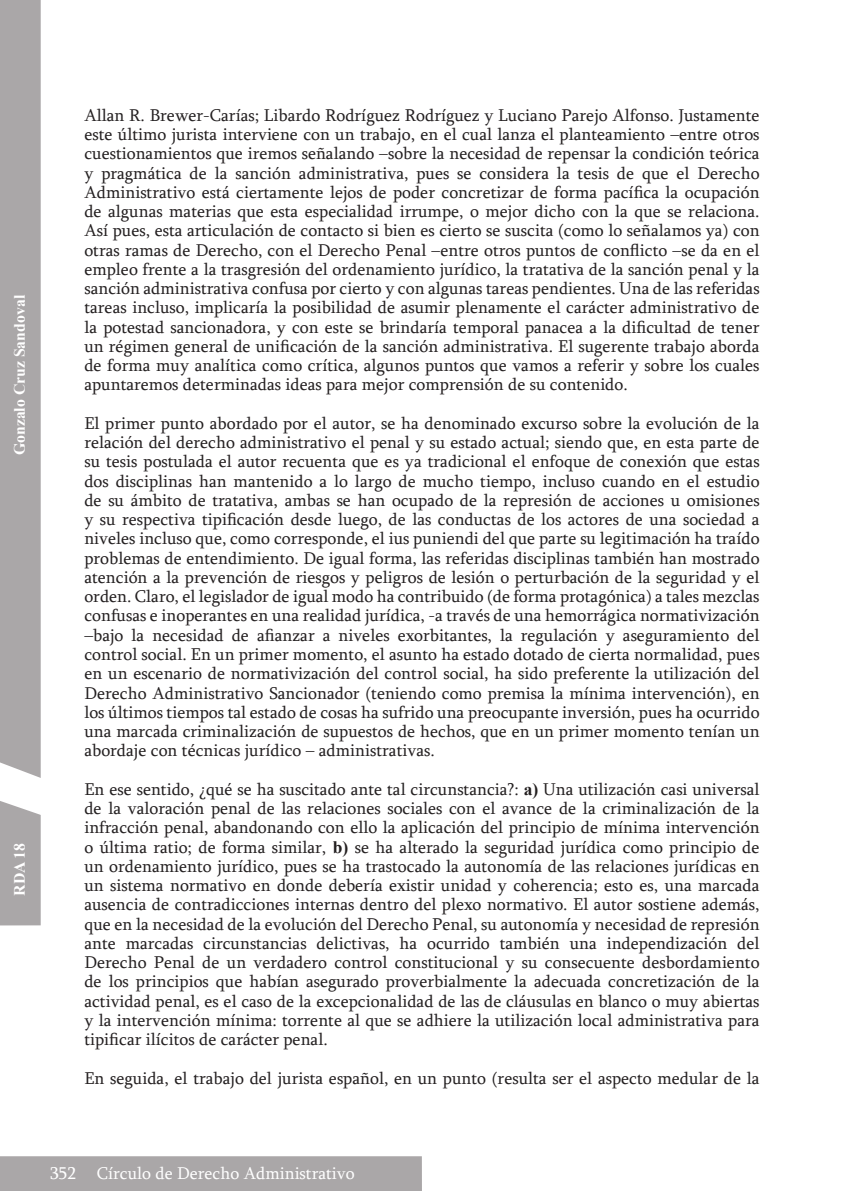
<style>
.page{position:relative;width:844px;height:1191px;background:#fff}
.page>*{position:absolute;margin:0;border:0;box-sizing:border-box;transform-origin:0 0}
.parrafos{font:17.5px/19.2px "Sylfaen";color:#231f20;text-align:justify}
.t1{font:17.5px "Sylfaen";color:#fff}
.Titulo_1{font:700 15.75px "Times New Roman";color:#fff}
.s1{font-family:"Times New Roman";font-weight:700}
</style>
<div class="page">
<div style="left:0;top:1156px;width:422px;height:35px;background:#aaa7a8"></div>
<div style="left:0;top:0;width:41px;height:925px;background:#aaa7a8"></div>
<svg style="left:0;top:762px;width:41px;height:53px"></svg>
<p class="Titulo_1" style="left:8px;top:455px;width:162px;rotate:-90deg">Gonzalo Cruz Sandoval</p>
<p class="Titulo_1" style="left:8px;top:895px;width:54px;rotate:-90deg">RDA 18</p>
<p class="parrafos" style="left:84px;top:105px;width:676px">Allan R. Brewer-Carías; Libardo Rodríguez Rodríguez y Luciano Parejo Alfonso. Justamente este último jurista interviene con un trabajo, en el cual lanza el planteamiento –entre otros cuestionamientos que iremos señalando –sobre la necesidad de repensar la condición teórica y pragmática de la sanción administrativa, pues se considera la tesis de que el Derecho Administrativo está ciertamente lejos de poder concretizar de forma pacífica la ocupación de algunas materias que esta especialidad irrumpe, o mejor dicho con la que se relaciona.<br>Así pues, esta articulación de contacto si bien es cierto se suscita (como lo señalamos ya) con otras ramas de Derecho, con el Derecho Penal –entre otros puntos de conflicto –se da en el empleo frente a la trasgresión del ordenamiento jurídico, la tratativa de la sanción penal y la sanción administrativa confusa por cierto y con algunas tareas pendientes. Una de las referidas tareas incluso, implicaría la posibilidad de asumir plenamente el carácter administrativo de la potestad sancionadora, y con este se brindaría temporal panacea a la dificultad de tener un régimen general de unificación de la sanción administrativa. El sugerente trabajo aborda de forma muy analítica como crítica, algunos puntos que vamos a referir y sobre los cuales apuntaremos determinadas ideas para mejor comprensión de su contenido.</p>
<p class="parrafos" style="left:84px;top:413px;width:676px">El primer punto abordado por el autor, se ha denominado excurso sobre la evolución de la relación del derecho administrativo el penal y su estado actual; siendo que, en esta parte de su tesis postulada el autor recuenta que es ya tradicional el enfoque de conexión que estas dos disciplinas han mantenido a lo largo de mucho tiempo, incluso cuando en el estudio de su ámbito de tratativa, ambas se han ocupado de la represión de acciones u omisiones y su respectiva tipificación desde luego, de las conductas de los actores de una sociedad a niveles incluso que, como corresponde, el ius puniendi del que parte su legitimación ha traído problemas de entendimiento. De igual forma, las referidas disciplinas también han mostrado atención a la prevención de riesgos y peligros de lesión o perturbación de la seguridad y el orden. Claro, el legislador de igual modo ha contribuido (de forma protagónica) a tales mezclas confusas e inoperantes en una realidad jurídica, -a través de una hemorrágica normativización –bajo la necesidad de afianzar a niveles exorbitantes, la regulación y aseguramiento del control social. En un primer momento, el asunto ha estado dotado de cierta normalidad, pues en un escenario de normativización del control social, ha sido preferente la utilización del Derecho Administrativo Sancionador (teniendo como premisa la mínima intervención), en los últimos tiempos tal estado de cosas ha sufrido una preocupante inversión, pues ha ocurrido una marcada criminalización de supuestos de hechos, que en un primer momento tenían un abordaje con técnicas jurídico – administrativas.</p>
<p class="parrafos" style="left:84px;top:779px;width:676px">En ese sentido, ¿qué se ha suscitado ante tal circunstancia?: <span class="s1">a)</span> Una utilización casi universal de la valoración penal de las relaciones sociales con el avance de la criminalización de la infracción penal, abandonando con ello la aplicación del principio de mínima intervención o última ratio; de forma similar, <span class="s1">b)</span> se ha alterado la seguridad jurídica como principio de un ordenamiento jurídico, pues se ha trastocado la autonomía de las relaciones jurídicas en un sistema normativo en donde debería existir unidad y coherencia; esto es, una marcada ausencia de contradicciones internas dentro del plexo normativo. El autor sostiene además, que en la necesidad de la evolución del Derecho Penal, su autonomía y necesidad de represión ante marcadas circunstancias delictivas, ha ocurrido también una independización del Derecho Penal de un verdadero control constitucional y su consecuente desbordamiento de los principios que habían asegurado proverbialmente la adecuada concretización de la actividad penal, es el caso de la excepcionalidad de las de cláusulas en blanco o muy abiertas y la intervención mínima: torrente al que se adhiere la utilización local administrativa para tipificar ilícitos de carácter penal.</p>
<p class="parrafos" style="left:84px;top:1067px;width:676px">En seguida, el trabajo del jurista español, en un punto (resulta ser el aspecto medular de la</p>
<p class="t1" style="left:50px;top:1161px;width:306px">352 Círculo de Derecho Administrativo</p>
</div>
